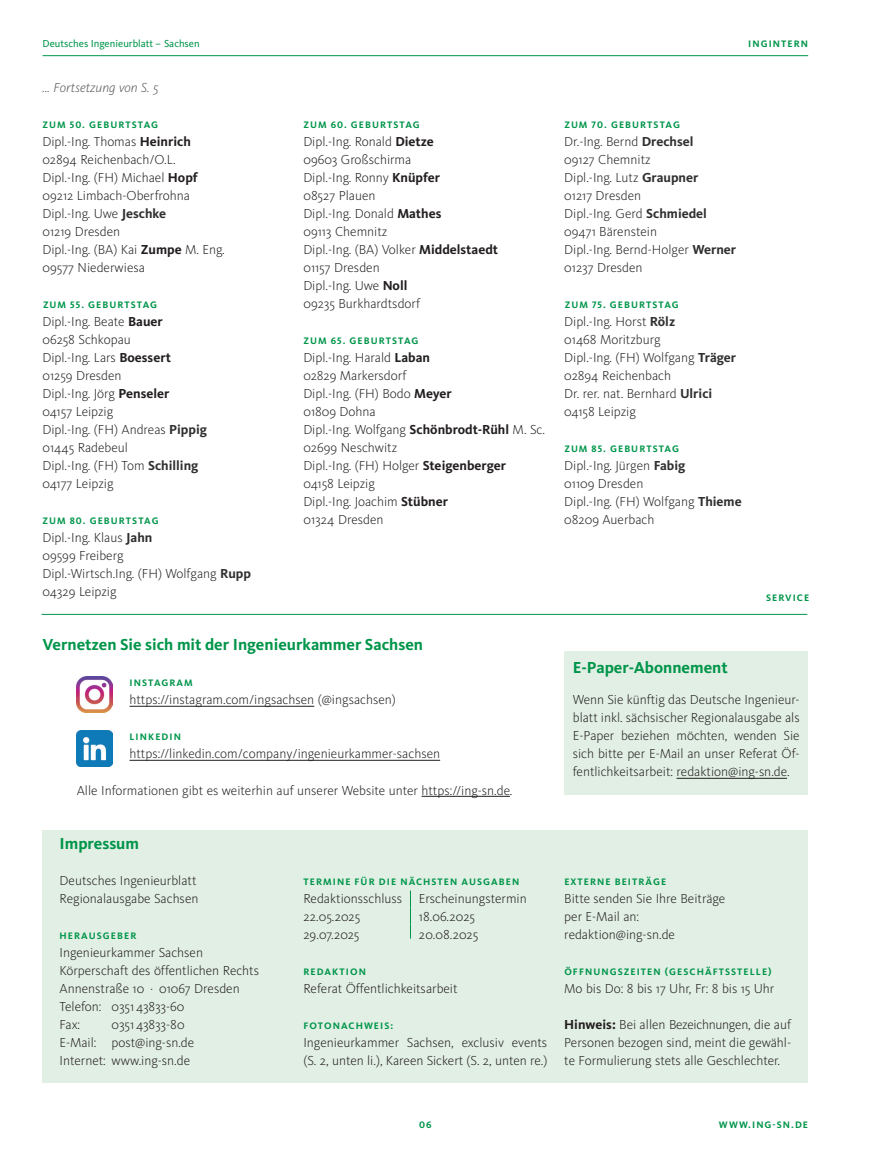
<style>
.page{position:relative;width:872px;height:1170px;background:#fff}
.page>*{position:absolute;margin:0;border:0;box-sizing:border-box;transform-origin:0 0}
.t1{font:700 16.5px "Kievit OT";color:#00954a}
.t2{font:300 13.5px/18px "Kievit OT";color:#231f20}
.t3{font:italic 300 13.5px "Kievit OT";color:#57585a}
.t4{font:10.5px "Kievit OT";color:#00954a}
.t5{font:700 9.75px "Kievit OT";letter-spacing:.11em;color:#00954a}
.s1{font-weight:700}
.s2{font-weight:700;color:#312f30}
</style>
<div class="page">
<div style="left:43px;top:830px;width:765px;height:252px;background:#e2efe5"></div>
<svg style="left:410px;top:890px;width:1px;height:48px"></svg>
<div style="left:564px;top:650px;width:244px;height:144px;background:#e2efe5"></div>
<hr style="left:676px;top:778px;width:111px;height:1px;background:#231f20">
<hr style="left:129px;top:706px;width:185px;height:1px;background:#231f20">
<hr style="left:129px;top:760px;width:311px;height:1px;background:#231f20">
<img style="left:77px;top:676px;width:35px;height:36px">
<img style="left:76px;top:730px;width:36px;height:36px">
<hr style="left:421px;top:796px;width:89px;height:1px;background:#231f20">
<hr style="left:43px;top:55px;width:765px;height:1px;background:#00954a">
<hr style="left:42px;top:614px;width:765px;height:1px;background:#00954a">
<p class="t4" style="left:43px;top:38px;width:159px">Deutsches Ingenieurblatt – Sachsen</p>
<p class="t3" style="left:43px;top:80px;width:117px">... Fortsetzung von S. 5</p>
<p class="t5" style="left:43px;top:119px;width:117px">ZUM 50. GEBURTSTAG</p>
<p class="t2" style="left:43px;top:133px;width:184px">Dipl.-Ing. Thomas <span class="s1">Heinrich<br></span>02894 Reichenbach/O.L.<br>Dipl.-Ing. (FH) Michael <span class="s1">Hopf<br></span>09212 Limbach-Oberfrohna<br>Dipl.-Ing. Uwe <span class="s2">Jeschke<br></span>01219 Dresden<br>Dipl.-Ing. (BA) Kai <span class="s1">Zumpe</span> M. Eng.<br>09577 Niederwiesa</p>
<p class="t5" style="left:43px;top:299px;width:116px">ZUM 55. GEBURTSTAG</p>
<p class="t2" style="left:43px;top:313px;width:166px">Dipl.-Ing. Beate <span class="s1">Bauer<br></span>06258 Schkopau<br>Dipl.-Ing. Lars <span class="s1">Boessert<br></span>01259 Dresden<br>Dipl.-Ing. Jörg <span class="s1">Penseler<br></span>04157 Leipzig<br>Dipl.-Ing. (FH) Andreas <span class="s2">Pippig<br></span>01445 Radebeul<br>Dipl.-Ing. (FH) Tom <span class="s2">Schilling<br></span>04177 Leipzig</p>
<p class="t5" style="left:43px;top:515px;width:117px">ZUM 80. GEBURTSTAG</p>
<p class="t2" style="left:43px;top:529px;width:210px">Dipl.-Ing. Klaus <span class="s2">Jahn<br></span>09599 Freiberg<br>Dipl.-Wirtsch.Ing. (FH) Wolfgang <span class="s2">Rupp<br></span>04329 Leipzig</p>
<p class="t5" style="left:303px;top:119px;width:118px">ZUM 60. GEBURTSTAG</p>
<p class="t2" style="left:303px;top:133px;width:196px">Dipl.-Ing. Ronald <span class="s1">Dietze<br></span>09603 Großschirma<br>Dipl.-Ing. Ronny <span class="s1">Knüpfer<br></span>08527 Plauen<br>Dipl.-Ing. Donald <span class="s1">Mathes<br></span>09113 Chemnitz<br>Dipl.-Ing. (BA) Volker <span class="s1">Middelstaedt<br></span>01157 Dresden<br>Dipl.-Ing. Uwe <span class="s1">Noll<br></span>09235 Burkhardtsdorf</p>
<p class="t5" style="left:303px;top:335px;width:116px">ZUM 65. GEBURTSTAG</p>
<p class="t2" style="left:303px;top:349px;width:243px">Dipl.-Ing. Harald <span class="s1">Laban<br></span>02829 Markersdorf<br>Dipl.-Ing. (FH) Bodo <span class="s1">Meyer<br></span>01809 Dohna<br>Dipl.-Ing. Wolfgang <span class="s1">Schönbrodt-Rühl</span> M. Sc.<br>02699 Neschwitz<br>Dipl.-Ing. (FH) Holger <span class="s1">Steigenberger<br></span>04158 Leipzig<br>Dipl.-Ing. Joachim <span class="s1">Stübner<br></span>01324 Dresden</p>
<p class="t1" style="left:43px;top:635px;width:382px">Vernetzen Sie sich mit der Ingenieurkammer Sachsen</p>
<p class="t5" style="left:129px;top:677px;width:65px">INSTAGRAM</p>
<p class="t2" style="left:129px;top:691px;width:268px">https://instagram.com/ingsachsen (@ingsachsen)</p>
<p class="t5" style="left:129px;top:731px;width:53px">LINKEDIN</p>
<p class="t2" style="left:129px;top:745px;width:312px">https://linkedin.com/company/ingenieurkammer-sachsen</p>
<p class="t2" style="left:77px;top:781px;width:437px">Alle Informationen gibt es weiterhin auf unserer Website unter https://ing-sn.de.</p>
<p class="t1" style="left:60px;top:833px;width:81px">Impressum</p>
<p class="t2" style="left:60px;top:871px;width:140px">Deutsches Ingenieurblatt<br>Regionalausgabe Sachsen</p>
<p class="t5" style="left:60px;top:929px;width:78px">HERAUSGEBER</p>
<p class="t2" style="left:60px;top:943px;width:201px">Ingenieurkammer Sachsen<br>Körperschaft des öffentlichen Rechts<br>Annenstraße 10 ⋅ 01067 Dresden<br>Telefon: 035143833-60<br>Fax:</p>
<p class="t2" style="left:60px;top:1015px;width:136px;text-indent:52px">035143833-80<br>E-Mail: post@ing-sn.de<br>Internet: www.ing-sn.de</p>
<p class="t5" style="left:303px;top:875px;width:217px">TERMINE FÜR DIE NÄCHSTEN AUSGABEN</p>
<p class="t2" style="left:303px;top:889px;width:225px">Redaktionsschluss Erscheinungstermin<br>22.05.2025</p>
<p class="t2" style="left:419px;top:907px;width:57px">18.06.2025</p>
<p class="t2" style="left:303px;top:925px;width:58px">29.07.2025</p>
<p class="t2" style="left:419px;top:925px;width:61px">20.08.2025</p>
<p class="t5" style="left:303px;top:965px;width:64px">REDAKTION</p>
<p class="t2" style="left:303px;top:979px;width:156px">Referat Öffentlichkeitsarbeit</p>
<p class="t5" style="left:303px;top:1019px;width:91px">FOTONACHWEIS:</p>
<p class="t2" style="left:303px;top:1033px;width:245px">Ingenieurkammer Sachsen, exclusiv events (S. 2, unten li.), Kareen Sickert (S. 2, unten re.)</p>
<p class="t5" style="left:748px;top:38px;width:61px">INGINTERN</p>
<p class="t5" style="left:564px;top:119px;width:117px">ZUM 70. GEBURTSTAG</p>
<p class="t2" style="left:564px;top:133px;width:173px">Dr.-Ing. Bernd <span class="s2">Drechsel<br></span>09127 Chemnitz<br>Dipl.-Ing. Lutz <span class="s2">Graupner<br></span>01217 Dresden<br>Dipl.-Ing. Gerd <span class="s2">Schmiedel<br></span>09471 Bärenstein<br>Dipl.-Ing. Bernd-Holger <span class="s2">Werner<br></span>01237 Dresden</p>
<p class="t5" style="left:565px;top:299px;width:115px">ZUM 75. GEBURTSTAG</p>
<p class="t2" style="left:564px;top:313px;width:173px">Dipl.-Ing. Horst <span class="s2">Rölz<br></span>01468 Moritzburg<br>Dipl.-Ing. (FH) Wolfgang <span class="s2">Träger<br></span>02894 Reichenbach<br>Dr. rer. nat. Bernhard <span class="s2">Ulrici<br></span>04158 Leipzig</p>
<p class="t5" style="left:564px;top:443px;width:116px">ZUM 85. GEBURTSTAG</p>
<p class="t2" style="left:564px;top:457px;width:179px">Dipl.-Ing. Jürgen <span class="s2">Fabig<br></span>01109 Dresden<br>Dipl.-Ing. (FH) Wolfgang <span class="s2">Thieme<br></span>08209 Auerbach</p>
<p class="t5" style="left:766px;top:592px;width:45px">SERVICE</p>
<p class="t1" style="left:573px;top:657px;width:156px">E-Paper-Abonnement</p>
<p class="t2" style="left:573px;top:691px;width:228px;text-align:justify">Wenn Sie künftig das Deutsche Ingenieur&shy;blatt inkl. sächsischer Regionalausgabe als E-Paper beziehen möchten, wenden Sie sich bitte per E-Mail an unser Referat Öf&shy;fentlichkeitsarbeit: redaktion@ing-sn.de.</p>
<p class="t5" style="left:564px;top:875px;width:103px">EXTERNE BEITRÄGE</p>
<p class="t2" style="left:564px;top:889px;width:163px">Bitte senden Sie Ihre Beiträge per E-Mail an: redaktion@ing-sn.de</p>
<p class="t5" style="left:564px;top:965px;width:209px">ÖFFNUNGSZEITEN (GESCHÄFTSSTELLE)</p>
<p class="t2" style="left:564px;top:979px;width:211px">Mo bis Do: 8 bis 17 Uhr, Fr: 8 bis 15 Uhr</p>
<p class="t2" style="left:564px;top:1015px;width:228px;text-align:justify"><span class="s1">Hinweis:</span> Bei allen Bezeichnungen, die auf Personen bezogen sind, meint die gewähl&shy;te Formulierung stets alle Geschlechter.</p>
<p class="t5" style="left:419px;top:1118px;width:14px">06</p>
<p class="t5" style="left:719px;top:1118px;width:91px">WWW.ING-SN.DE</p>
</div>
